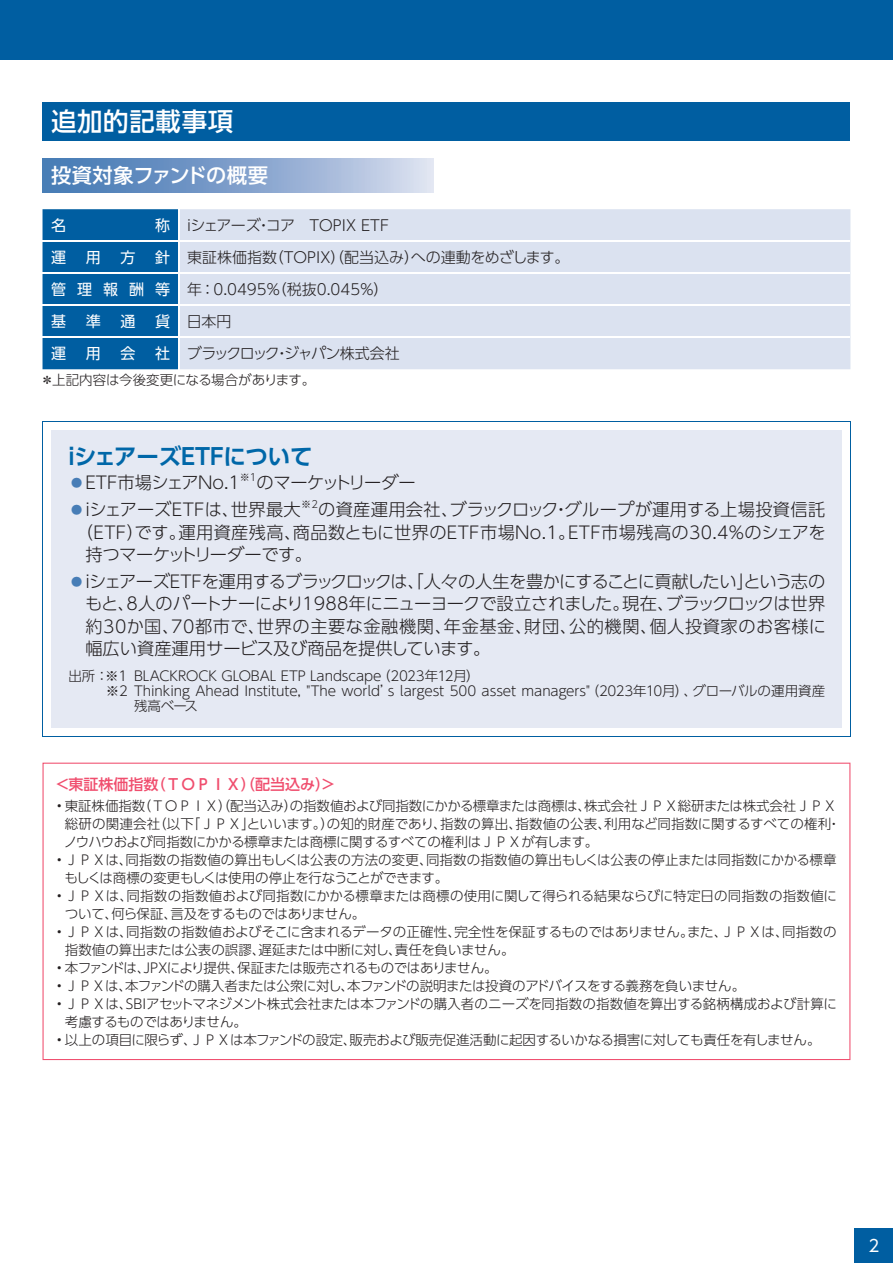
<style>
.page{position:relative;width:893px;height:1263px;background:#fff}
.page>*{position:absolute;margin:0;border:0;box-sizing:border-box;transform-origin:0 0}
.t1{font:25.5px "UD Shin Go Pro Medium 90 pv RKSJ H";letter-spacing:.025em;color:#fff}
.t2{font:22.5px "UD Shin Go Pro De Bold 90 pv RKSJ H";letter-spacing:-.01em;color:#0067a8}
.t3{font:20.25px "UD Shin Go Pro Medium 90 pv RKSJ H";letter-spacing:.005em;color:#fff}
.t4{font:17.25px/22.5px "UD Shin Go Pro Light 90 pv RKSJ H";color:#231f20;text-align:justify}
.t5{font:17.25px "UD Shin Go Pro Light 90 pv RKSJ H";letter-spacing:.02em;color:#231f20}
.t6{font:17.25px "UD Shin Go Pro Light 90 pv RKSJ H";letter-spacing:-.025em;color:#231f20}
.t7{font:17.25px "UD Shin Go Pro Light 90 pv RKSJ H";letter-spacing:-.02em;color:#231f20}
.t8{font:16.5px "UD Shin Go Pro Regular 90 pv RKSJ H";color:#fff}
.t9{font:15px/32px "UD Shin Go Pro Light 90 pv RKSJ H";color:#231f20}
.t10{font:15px "UD Shin Go Pro Medium 90 pv RKSJ H";color:#f04e6e}
.t11{font:15px "UD Shin Go Pro Light 90 pv RKSJ H";letter-spacing:-.095em;color:#231f20}
.t12{font:15px "UD Shin Go Pro Regular 90 pv RKSJ H";color:#fff}
.t13{font:13.5px/18px "UD Shin Go Pro Light 90 pv RKSJ H";letter-spacing:-.01em;color:#231f20}
.t14{font:13.5px "UD Shin Go Pro Light 90 pv RKSJ H";letter-spacing:-.03em;color:#231f20}
.t15{font:13.5px "UD Shin Go Pro Light 90 pv RKSJ H";letter-spacing:-.035em;color:#231f20}
.t16{font:13.5px "UD Shin Go Pro Light 90 pv RKSJ H";letter-spacing:-.055em;color:#231f20}
.t17{font:10.05px "UD Shin Go Pro Light 90 pv RKSJ H";color:#231f20}
.s1{font-family:"UD Shin Go Pro Regular 90 pv RKSJ H";color:#fff}
.s2{font-family:"Gothic MB101 Pro Light 90 pv RKSJ H";font-size:16.5px;color:#477db6}
</style>
<div class="page">
<div style="left:43px;top:209px;width:135px;height:160px;background:#005ea1"></div>
<div style="left:180px;top:209px;width:670px;height:160px;background:#dbe2f0"></div>
<hr style="left:43px;top:241px;width:807px;height:1px;background:#fff">
<hr style="left:43px;top:273px;width:807px;height:1px;background:#fff">
<hr style="left:43px;top:305px;width:807px;height:1px;background:#fff">
<hr style="left:43px;top:337px;width:807px;height:1px;background:#fff">
<hr style="left:43px;top:422px;width:1px;height:314px;background:#005ea1">
<hr style="left:43px;top:421px;width:808px;height:1px;background:#005ea1">
<hr style="left:850px;top:422px;width:1px;height:314px;background:#005ea1">
<hr style="left:43px;top:736px;width:808px;height:1px;background:#005ea1">
<div style="left:51px;top:430px;width:791px;height:297px;background:#e5e9f3"></div>
<div style="left:43px;top:102px;width:807px;height:38px;background:#005ea1"></div>
<div style="left:43px;top:158px;width:391px;height:34px;background:linear-gradient(to right,#3971b0,#d4daed)"></div>
<svg style="left:43px;top:763px;width:807px;height:297px"></svg>
<div style="left:855px;top:1228px;width:38px;height:34px;background:#005ea1"></div>
<div style="left:0;top:0;width:893px;height:60px;background:#005ea1"></div>
<h1 class="t1" style="left:51px;top:112px;width:184px">追加的記載事項</h1>
<h3 class="t3" style="left:51px;top:168px;width:218px">投資対象ファンドの概要</h3>
<p class="t12" style="left:51px;top:220px;width:16px">名</p>
<p class="t9" style="left:155px;top:211px;width:236px"><span class="s1">称</span> iシェアーズ・コア　TOPIX ETF</p>
<p class="t12" style="left:51px;top:252px;width:16px">運</p>
<p class="t12" style="left:86px;top:252px;width:16px">用</p>
<p class="t12" style="left:120px;top:252px;width:16px">方</p>
<p class="t9" style="left:51px;top:243px;width:520px;text-indent:104px"><span class="s1">針</span> 東証株価指数（TOPIX）（配当込み）への連動をめざします。<span class="s1">管 理 報 酬 等</span> 年：0.0495％（税抜0.045％）</p>
<p class="t12" style="left:51px;top:316px;width:16px">基</p>
<p class="t12" style="left:86px;top:316px;width:16px">準</p>
<p class="t12" style="left:120px;top:316px;width:16px">通</p>
<p class="t9" style="left:155px;top:307px;width:78px"><span class="s1">貨</span> 日本円</p>
<p class="t12" style="left:51px;top:348px;width:16px">運</p>
<p class="t12" style="left:86px;top:348px;width:16px">用</p>
<p class="t12" style="left:120px;top:348px;width:16px">会</p>
<p class="t11" style="left:155px;top:348px;width:246px"><span class="s1">社</span> ブラックロック・ジャパン株式会社</p>
<p class="t13" style="left:41px;top:373px;width:276px">＊上記内容は今後変更になる場合があります。</p>
<h2 class="t2" style="left:68px;top:448px;width:246px">iシェアーズETFについて</h2>
<p class="t4" style="left:68px;top:474px;width:173px"><span class="s2">●</span>ETF市場シェアNo.1</p>
<p class="t17" style="left:240px;top:473px;width:18px">※1</p>
<p class="t7" style="left:256px;top:476px;width:161px">のマーケットリーダー</p>
<p class="t4" style="left:68px;top:501px;width:234px"><span class="s2">●</span>iシェアーズETFは、世界最大</p>
<p class="t17" style="left:301px;top:500px;width:18px">※2</p>
<p class="t5" style="left:318px;top:503px;width:509px">の資産運用会社、ブラックロック・グループが運用する上場投資信託</p>
<p class="t5" style="left:76px;top:526px;width:751px">（ETF）です。運用資産残高、商品数ともに世界のETF市場No.1。ETF市場残高の30.4％のシェアを</p>
<p class="t6" style="left:85px;top:548px;width:228px">持つマーケットリーダーです。</p>
<p class="t4" style="left:85px;top:572px;width:742px;text-indent:-17px"><span class="s2">●</span>iシェアーズETFを運用するブラックロックは、「人々の人生を豊かにすることに貢献したい」という志のもと、8人のパートナーにより1988年にニューヨークで設立されました。現在、ブラックロックは世界約30か国、70都市で、世界の主要な金融機関、年金基金、財団、公的機関、個人投資家のお客様に幅広い資産運用サービス及び商品を提供しています。</p>
<p class="t13" style="left:68px;top:669px;width:413px">出所：※１ BLACKROCK GLOBAL ETP Landscape（2023年12月）</p>
<p class="t13" style="left:106px;top:684px;width:721px">※２ Thinking Ahead Institute, "The world’s largest 500 asset managers"（2023年10月）、グローバルの運用資産</p>
<p class="t13" style="left:134px;top:699px;width:66px">残高ベース</p>
<p class="t10" style="left:55px;top:778px;width:282px">＜東証株価指数（ＴＯＰＩＸ）（配当込み）＞</p>
<p class="t13" style="left:64px;top:798px;width:778px;text-indent:-8px">• 東証株価指数（ＴＯＰＩＸ）（配当込み）の指数値および同指数にかかる標章または商標は、株式会社ＪＰＸ総研または株式会社ＪＰＸ総研の関連会社（以下「ＪＰＸ」といいます。）の知的財産であり、指数の算出、指数値の公表、利用など同指数に関するすべての権利・ノウハウおよび同指数にかかる標章または商標に関するすべての権利はＪＰＸが有します。</p>
<p class="t13" style="left:65px;top:852px;width:773px;text-indent:-8px">• ＪＰＸは、同指数の指数値の算出もしくは公表の方法の変更、同指数の指数値の算出もしくは公表の停止または同指数にかかる標章もしくは商標の変更もしくは使用の停止を行なうことができます。</p>
<p class="t13" style="left:65px;top:888px;width:774px;text-indent:-8px">• ＪＰＸは、同指数の指数値および同指数にかかる標章または商標の使用に関して得られる結果ならびに特定日の同指数の指数値について、何ら保証、言及をするものではありません。</p>
<p class="t13" style="left:65px;top:924px;width:773px;text-indent:-9px">• ＪＰＸは、同指数の指数値およびそこに含まれるデータの正確性、完全性を保証するものではありません。また、ＪＰＸは、同指数の指数値の算出または公表の誤謬、遅延または中断に対し、責任を負いません。</p>
<p class="t16" style="left:56px;top:962px;width:443px">• 本ファンドは、ＪＰＸにより提供、保証または販売されるものではありません。</p>
<p class="t15" style="left:56px;top:980px;width:690px">• ＪＰＸは、本ファンドの購入者または公衆に対し、本ファンドの説明または投資のアドバイスをする義務を負いません。</p>
<p class="t13" style="left:65px;top:996px;width:774px;text-indent:-9px">• ＪＰＸは、SBIアセットマネジメント株式会社または本ファンドの購入者のニーズを同指数の指数値を算出する銘柄構成および計算に考慮するものではありません。</p>
<p class="t14" style="left:56px;top:1034px;width:766px">• 以上の項目に限らず、ＪＰＸは本ファンドの設定、販売および販売促進活動に起因するいかなる損害に対しても責任を有しません。</p>
<p class="t8" style="left:868px;top:1239px;width:12px">2</p>
</div>
